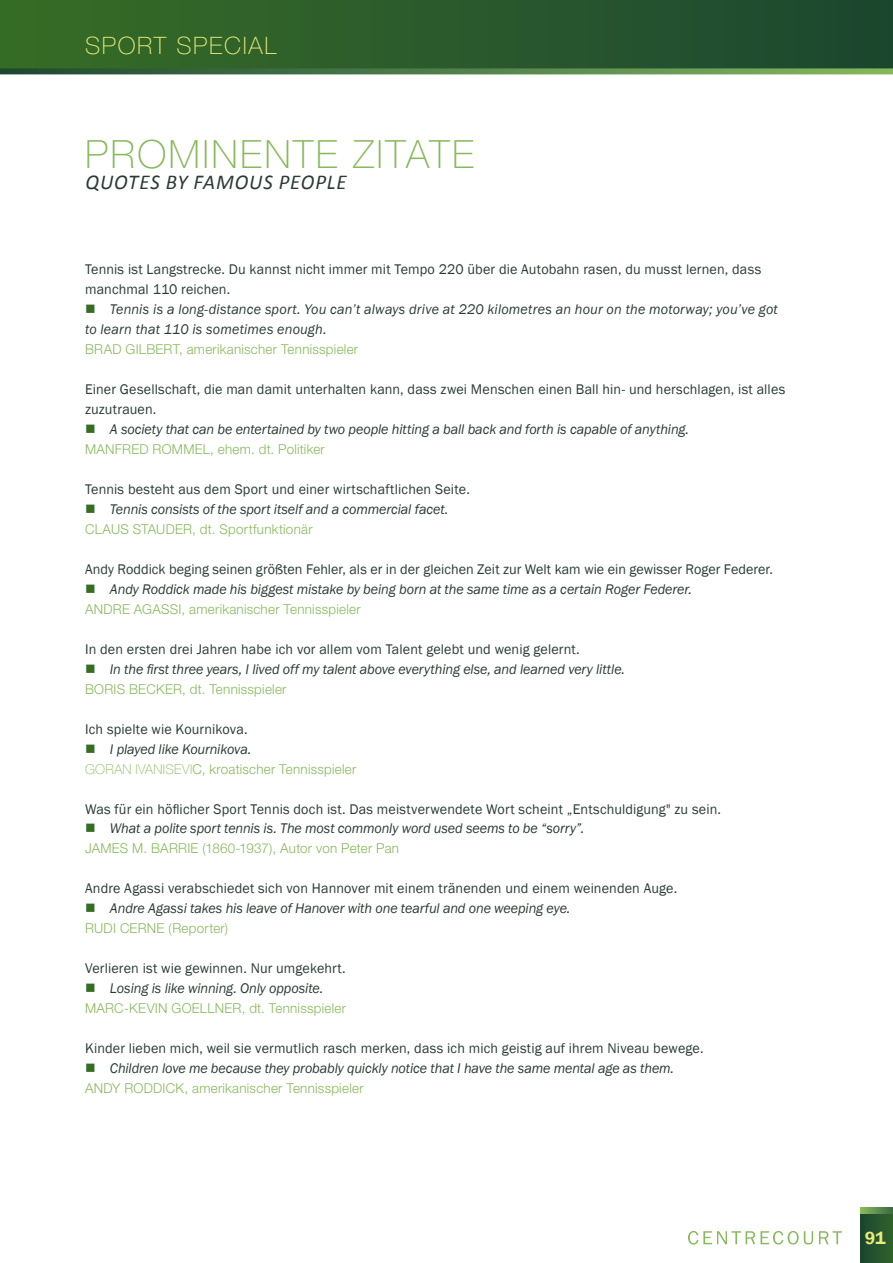
<style>
.page{position:relative;width:893px;height:1263px;background:#fff}
.page>*{position:absolute;margin:0;border:0;box-sizing:border-box;transform-origin:0 0}
.t1{font:100 39px "Helvetica Neue";letter-spacing:.06em;color:#88b95b}
.t2{font:100 24px "Helvetica Neue";letter-spacing:.07em;color:#ebeb7a}
.t3{font:italic 21.15px "Calibri";letter-spacing:.04em;color:#2a3c33}
.t4{font:600 18px "Franklin Gothic";color:#ebeb7a}
.t5{font:14.4px/20px "Franklin Gothic";letter-spacing:.01em;color:#2a3c33}
.t6{font:italic 14.4px/20px "Franklin Gothic";letter-spacing:-.005em;color:#2a3c33}
.t7{font:300 13.65px "Helvetica Neue";letter-spacing:.02em;color:#88b95b}
.s1{color:#366d25}
.s2{font-weight:100}
</style>
<div class="page">
<div style="left:861px;top:1213px;width:32px;height:50px;background:linear-gradient(to right,#1c4630,#30612b)"></div>
<svg style="left:688px;top:1231px;width:154px;height:13px"></svg>
<svg style="left:861px;top:1208px;width:32px;height:5px"></svg>
<div style="left:0;top:0;width:893px;height:72px;background:linear-gradient(to right,#376d26,#1d4730)"></div>
<svg style="left:0;top:68px;width:893px;height:6px;background:#4e7c47"></svg>
<h2 class="t2" style="left:85px;top:32px;width:193px">SPORT SPECIAL</h2>
<h1 class="t1" style="left:85px;top:132px;width:390px">PROMINENTE ZITATE</h1>
<h3 class="t3" style="left:85px;top:168px;width:263px">QUOTES BY FAMOUS PEOPLE</h3>
<p class="t5" style="left:85px;top:259px;width:678px">Tennis ist Langstrecke. Du kannst nicht immer mit Tempo 220 über die Autobahn rasen, du musst lernen, dass manchmal 110 reichen.</p>
<p class="t6" style="left:85px;top:299px;width:694px"><span class="s1">■</span> Tennis is a long-distance sport. You can’t always drive at 220 kilometres an hour on the motorway; you’ve got to learn that 110 is sometimes enough.</p>
<p class="t7" style="left:85px;top:341px;width:275px">Brad Gilbert, amerikanischer Tennisspieler</p>
<p class="t5" style="left:85px;top:379px;width:702px">Einer Gesellschaft, die man damit unterhalten kann, dass zwei Menschen einen Ball hin- und herschlagen, ist alles zuzutrauen.</p>
<p class="t6" style="left:85px;top:419px;width:606px"><span class="s1">■</span> A society that can be entertained by two people hitting a ball back and forth is capable of anything.</p>
<p class="t7" style="left:85px;top:440px;width:241px">Manfred Romm el, ehem. dt. Politiker</p>
<p class="t5" style="left:85px;top:479px;width:386px">Tennis besteht aus dem Sport und einer wirtschaftlichen Seite.</p>
<p class="t6" style="left:85px;top:499px;width:365px"><span class="s1">■</span> Tennis consists of the sport itself and a commercial facet.</p>
<p class="t7" style="left:85px;top:520px;width:10px">Cla</p>
<p class="t7" style="left:111px;top:520px;width:203px">us Stauder, dt. Sportfunktionär</p>
<p class="t5" style="left:85px;top:559px;width:689px">Andy Roddick beging seinen größten Fehler, als er in der gleichen Zeit zur Welt kam wie ein gewisser Roger Federer.</p>
<p class="t6" style="left:85px;top:579px;width:608px"><span class="s1">■</span> Andy Roddick made his biggest mistake by being born at the same time as a certain Roger Federer.</p>
<p class="t7" style="left:85px;top:600px;width:66px">Andre Agassi</p>
<p class="t7" style="left:181px;top:600px;width:181px">, amerikanischer Tennisspieler</p>
<p class="t5" style="left:85px;top:639px;width:496px">In den ersten drei Jahren habe ich vor allem vom Talent gelebt und wenig gelernt.</p>
<p class="t6" style="left:85px;top:659px;width:542px"><span class="s1">■</span> In the first three years, I lived off my talent above everything else, and learned very little.</p>
<p class="t7" style="left:85px;top:680px;width:203px">Boris Becker, dt. Tennisspieler</p>
<p class="t5" style="left:85px;top:719px;width:164px">Ich spielte wie Kournikova.</p>
<p class="t6" style="left:85px;top:739px;width:168px"><span class="s1">■</span> I played like Kournikova.</p>
<p class="t7" style="left:85px;top:760px;width:273px"><span class="s2">GORAN IVANISEVI</span>c, kroatischer Tennisspieler</p>
<p class="t5" style="left:85px;top:799px;width:637px">Was für ein höflicher Sport Tennis doch ist. Das meistverwendete Wort scheint „Entschuldigung" zu sein.</p>
<p class="t6" style="left:85px;top:819px;width:501px"><span class="s1">■</span> What a polite sport tennis is. The most commonly word used seems to be “sorry”.</p>
<p class="t7" style="left:85px;top:840px;width:316px">Jam es M. Barrie (1860-1937), Autor von Peter Pan</p>
<p class="t5" style="left:85px;top:879px;width:594px">Andre Agassi verabschiedet sich von Hannover mit einem tränenden und einem weinenden Auge.</p>
<p class="t6" style="left:85px;top:899px;width:487px"><span class="s1">■</span> Andre Agassi takes his leave of Hanover with one tearful and one weeping eye.</p>
<p class="t7" style="left:85px;top:920px;width:145px">Rudi Cerne (Reporter)</p>
<p class="t5" style="left:85px;top:959px;width:262px">Verlieren ist wie gewinnen. Nur umgekehrt.</p>
<p class="t6" style="left:85px;top:979px;width:240px"><span class="s1">■</span> Losing is like winning. Only opposite.</p>
<p class="t7" style="left:85px;top:1000px;width:262px">Marc-Kevin Goellner, dt. Tennisspieler</p>
<p class="t5" style="left:85px;top:1039px;width:620px">Kinder lieben mich, weil sie vermutlich rasch merken, dass ich mich geistig auf ihrem Niveau bewege.</p>
<p class="t6" style="left:85px;top:1059px;width:591px"><span class="s1">■</span> Children love me because they probably quickly notice that I have the same mental age as them.</p>
<p class="t7" style="left:85px;top:1080px;width:280px">Andy Roddick, amerikanischer Tennisspieler</p>
<p class="t4" style="left:865px;top:1226px;width:22px">91</p>
</div>
